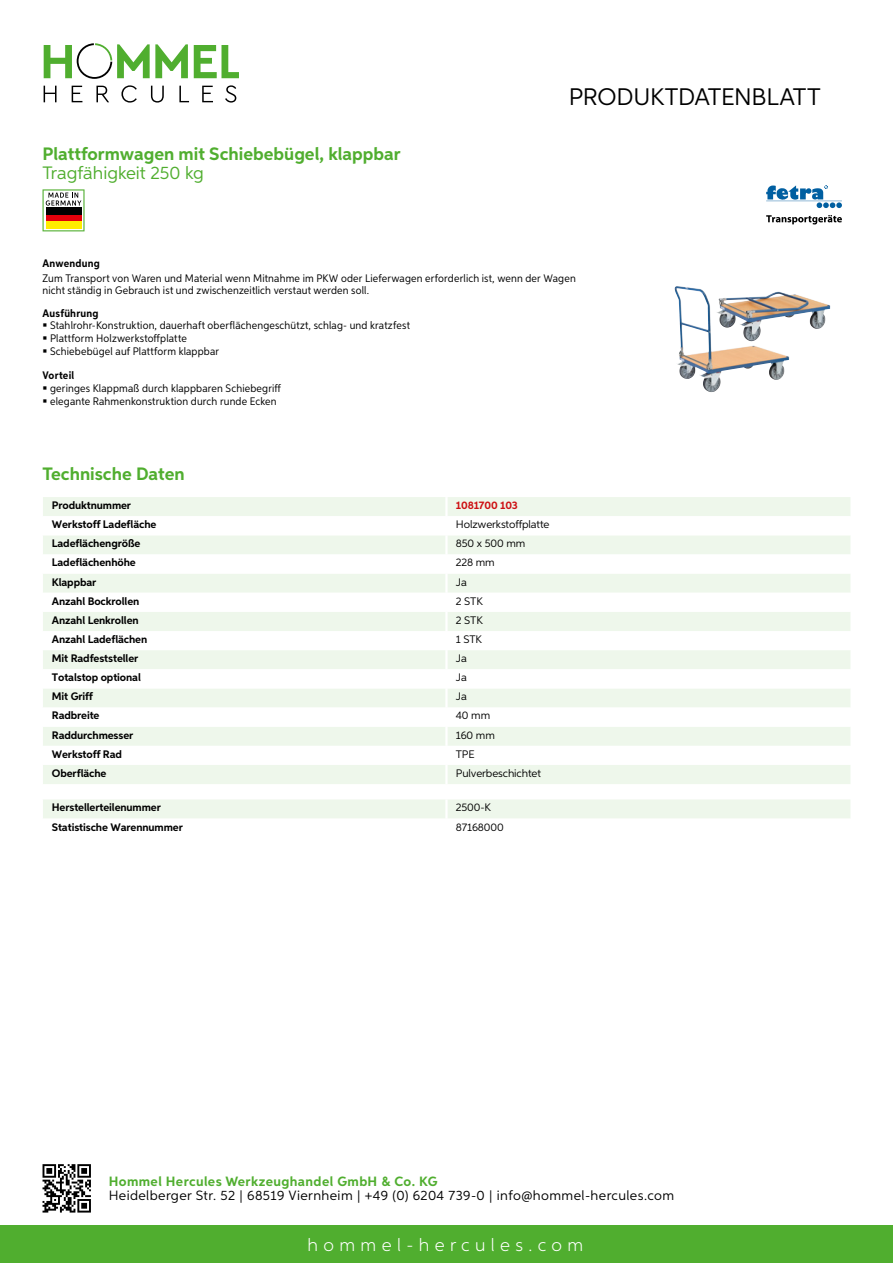
<style>
.page{position:relative;width:893px;height:1263px;background:#fff}
.page>*{position:absolute;margin:0;border:0;box-sizing:border-box;transform-origin:0 0}
.t1{font:24px "Aspira";letter-spacing:-.01em;color:#000}
.t2{font:700 18px "Aspira";color:#50ae2f}
.t3{font:300 18px "Aspira";letter-spacing:.3em;color:#fff}
.t4{font:18px "Aspira";color:#50ae2f}
.t5{font:13.5px "Aspira";letter-spacing:.03em;color:#000}
.t6{font:700 13.5px "Aspira";letter-spacing:.03em;color:#50ae2f}
.t7{font:10.95px/12.8px "Aspira Nar";letter-spacing:.015em;color:#000}
.t8{font:700 10.95px "Aspira";letter-spacing:-.01em;color:#000}
.t9{font:10.95px "Aspira";letter-spacing:-.01em;color:#000}
.t10{font:700 10.95px "Aspira Nar";letter-spacing:.02em;color:#000}
.t11{font:700 10.95px "Aspira";letter-spacing:-.01em;color:#cd1013}
</style>
<div class="page">
<div style="left:0;top:1226px;width:893px;height:37px;background:#50ae2f"></div>
<svg style="left:43px;top:1164px;width:48px;height:48px"></svg>
<svg style="left:194px;top:45px;width:45px;height:33px"></svg>
<svg style="left:44px;top:43px;width:144px;height:36px"></svg>
<svg style="left:44px;top:86px;width:13px;height:16px"></svg>
<svg style="left:72px;top:86px;width:10px;height:16px"></svg>
<svg style="left:96px;top:86px;width:13px;height:16px"></svg>
<svg style="left:121px;top:85px;width:16px;height:18px"></svg>
<svg style="left:151px;top:86px;width:13px;height:17px"></svg>
<svg style="left:179px;top:86px;width:10px;height:16px"></svg>
<svg style="left:202px;top:86px;width:11px;height:16px"></svg>
<svg style="left:225px;top:85px;width:11px;height:18px"></svg>
<div style="left:43px;top:497px;width:807px;height:287px;background:#eef7eb"></div>
<svg style="left:43px;top:516px;width:807px;height:249px"></svg>
<hr style="left:445px;top:497px;width:3px;height:19px;background:#fff">
<hr style="left:445px;top:516px;width:3px;height:19px;background:#fff">
<hr style="left:445px;top:535px;width:3px;height:19px;background:#fff">
<hr style="left:445px;top:554px;width:3px;height:20px;background:#fff">
<hr style="left:445px;top:574px;width:3px;height:19px;background:#fff">
<hr style="left:445px;top:593px;width:3px;height:19px;background:#fff">
<hr style="left:445px;top:612px;width:3px;height:19px;background:#fff">
<hr style="left:445px;top:631px;width:3px;height:19px;background:#fff">
<hr style="left:445px;top:650px;width:3px;height:19px;background:#fff">
<hr style="left:445px;top:669px;width:3px;height:19px;background:#fff">
<hr style="left:445px;top:688px;width:3px;height:19px;background:#fff">
<hr style="left:445px;top:707px;width:3px;height:20px;background:#fff">
<hr style="left:445px;top:727px;width:3px;height:19px;background:#fff">
<hr style="left:445px;top:746px;width:3px;height:19px;background:#fff">
<hr style="left:445px;top:765px;width:3px;height:19px;background:#fff">
<div style="left:43px;top:799px;width:807px;height:19px;background:#eef7eb"></div>
<svg style="left:43px;top:189px;width:42px;height:42px"></svg>
<div style="left:46px;top:214px;width:35px;height:7px;background:#e3000b"></div>
<div style="left:46px;top:208px;width:35px;height:7px;background:#000"></div>
<div style="left:46px;top:221px;width:35px;height:7px;background:#ffed00"></div>
<img style="left:675px;top:286px;width:5px;height:39px">
<svg style="left:766px;top:185px;width:76px;height:23px"></svg>
<svg style="left:766px;top:215px;width:76px;height:9px"></svg>
<h2 class="t2" style="left:43px;top:142px;width:360px">Plattformwagen mit Schiebebügel, klappbar</h2>
<h2 class="t4" style="left:43px;top:162px;width:163px">Tragfähigkeit 250 kg</h2>
<h1 class="t1" style="left:569px;top:82px;width:253px">Produktdatenblatt</h1>
<p class="t10" style="left:43px;top:257px;width:59px">Anwendung</p>
<p class="t7" style="left:43px;top:273px;width:535px;line-height:12px">Zum Transport von Waren und Material wenn Mitnahme im PKW oder Lieferwagen erforderlich ist, wenn der Wagen nicht ständig in Gebrauch ist und zwischenzeitlich verstaut werden soll.</p>
<p class="t10" style="left:43px;top:306px;width:58px">Ausführung</p>
<p class="t7" style="left:50px;top:319px;width:361px">Stahlrohr-Konstruktion, dauerhaft oberflächengeschützt, schlag- und kratzfest<br>Plattform Holzwerkstoffplatte<br>Schiebebügel auf Plattform klappbar</p>
<p class="t10" style="left:43px;top:369px;width:33px">Vorteil</p>
<p class="t7" style="left:50px;top:382px;width:232px">geringes Klappmaß durch klappbaren Schiebegriff elegante Rahmenkonstruktion durch runde Ecken</p>
<h2 class="t2" style="left:43px;top:463px;width:144px">Technische Daten</h2>
<p class="t8" style="left:52px;top:498px;width:81px">Produktnummer</p>
<p class="t11" style="left:456px;top:498px;width:64px">1081700 103</p>
<p class="t8" style="left:52px;top:518px;width:106px">Werkstoff Ladefläche</p>
<p class="t9" style="left:456px;top:518px;width:95px">Holzwerkstoffplatte</p>
<p class="t8" style="left:52px;top:537px;width:90px">Ladeflächengröße</p>
<p class="t9" style="left:456px;top:537px;width:71px">850 x 500 mm</p>
<p class="t8" style="left:52px;top:556px;width:85px">Ladeflächenhöhe</p>
<p class="t9" style="left:456px;top:556px;width:40px">228 mm</p>
<p class="t8" style="left:52px;top:575px;width:46px">Klappbar</p>
<p class="t9" style="left:456px;top:575px;width:13px">Ja</p>
<p class="t8" style="left:52px;top:594px;width:89px">Anzahl Bockrollen</p>
<p class="t9" style="left:456px;top:594px;width:22px">2 STK</p>
<p class="t8" style="left:52px;top:613px;width:88px">Anzahl Lenkrollen</p>
<p class="t9" style="left:456px;top:613px;width:22px">2 STK</p>
<p class="t8" style="left:52px;top:632px;width:97px">Anzahl Ladeflächen</p>
<p class="t9" style="left:456px;top:632px;width:21px">1 STK</p>
<p class="t8" style="left:52px;top:651px;width:88px">Mit Radfeststeller</p>
<p class="t9" style="left:456px;top:652px;width:13px">Ja</p>
<p class="t8" style="left:52px;top:671px;width:91px">Totalstop optional</p>
<p class="t9" style="left:456px;top:671px;width:13px">Ja</p>
<p class="t8" style="left:52px;top:690px;width:43px">Mit Griff</p>
<p class="t9" style="left:456px;top:690px;width:13px">Ja</p>
<p class="t8" style="left:52px;top:709px;width:49px">Radbreite</p>
<p class="t9" style="left:456px;top:709px;width:36px">40 mm</p>
<p class="t8" style="left:52px;top:728px;width:83px">Raddurchmesser</p>
<p class="t9" style="left:456px;top:728px;width:41px">160 mm</p>
<p class="t8" style="left:52px;top:747px;width:72px">Werkstoff Rad</p>
<p class="t9" style="left:456px;top:747px;width:19px">TPE</p>
<p class="t8" style="left:52px;top:766px;width:56px">Oberfläche</p>
<p class="t9" style="left:456px;top:766px;width:87px">Pulverbeschichtet</p>
<p class="t8" style="left:52px;top:801px;width:111px">Herstellerteilenummer</p>
<p class="t9" style="left:456px;top:801px;width:36px">2500-K</p>
<p class="t8" style="left:52px;top:820px;width:132px">Statistische Warennummer</p>
<p class="t9" style="left:456px;top:820px;width:49px">87168000</p>
<p class="t6" style="left:109px;top:1172px;width:330px">Hommel Hercules Werkzeughandel GmbH &amp; Co. KG</p>
<p class="t5" style="left:109px;top:1187px;width:567px">Heidelberger Str. 52 | 68519 Viernheim | +49 (0) 6204 739-0 | info@hommel-hercules.com</p>
<h2 class="t3" style="left:307px;top:1234px;width:277px">hommel-hercules.com</h2>
</div>
